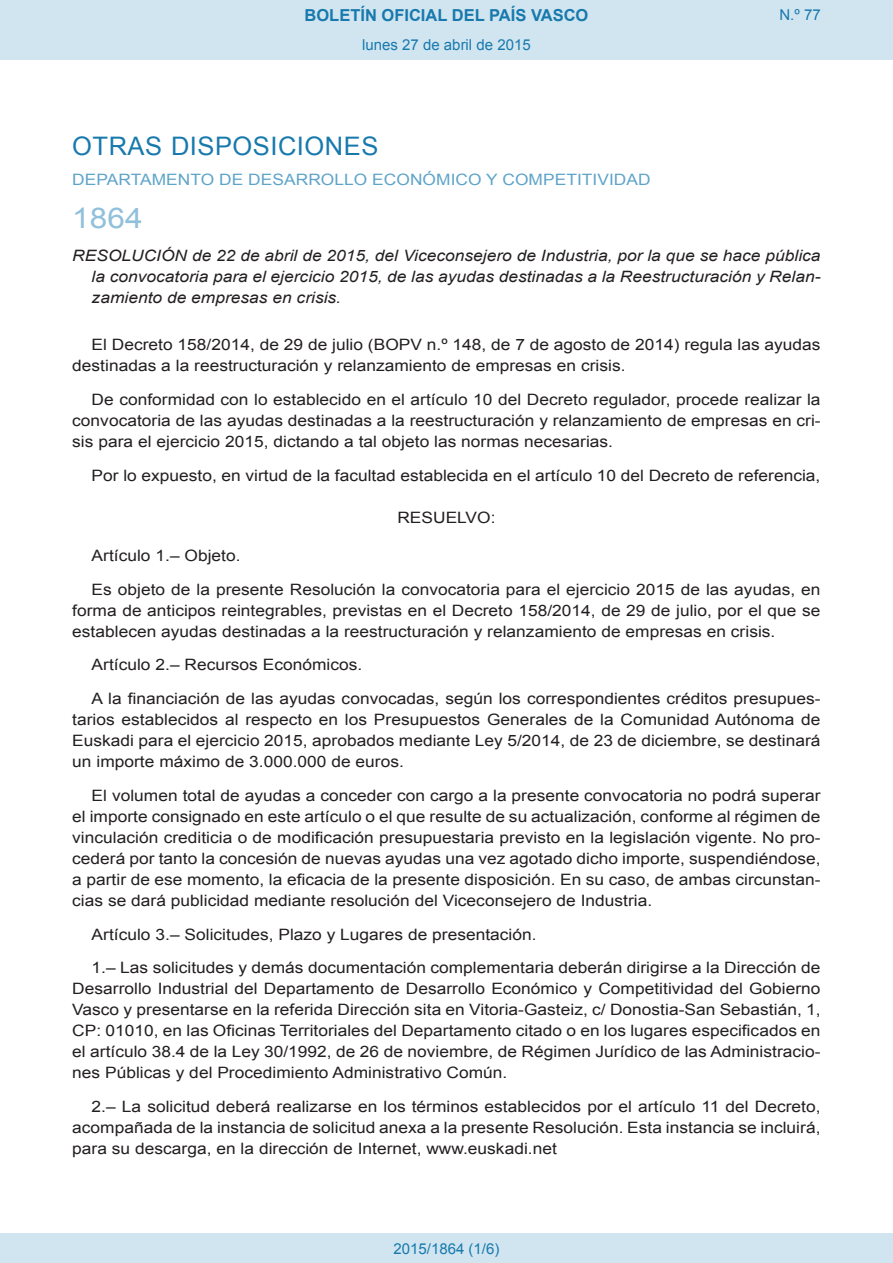
<style>
.page{position:relative;width:893px;height:1263px;background:#fff}
.page>*{position:absolute;margin:0;border:0;box-sizing:border-box;transform-origin:0 0}
.BOPVOrden{font:28.5px "Arial";color:#90c0db;scale:1.11 1}
.BOPVSeccion{font:25.5px "Arial";letter-spacing:.02em;color:#1879ad}
.t1{font:700 16.5px "Arial";color:#1879ad}
.BOPVDetalle{font:15.6px/21px "Arial";color:#231f20;text-align:justify;scale:1.11 1}
.BOPVTitulo{font:italic 15.6px/21px "Arial";color:#231f20;text-align:justify;scale:1.11 1}
.BOPVOrganismo{font:15.6px "Arial";letter-spacing:.005em;color:#5ea4ca;scale:1.11 1}
.BOPVClave{font:15.6px "Arial";color:#231f20;scale:1.11 1}
.Paginacion_Centro{font:15px "Arial";color:#1879ad}
</style>
<div class="page">
<div style="left:0;top:0;width:893px;height:60px;background:#d0e5f0"></div>
<div style="left:0;top:1233px;width:893px;height:30px;background:#d0e5f0"></div>
<p class="t1" style="left:305px;top:4px;width:285px">BOLETÍN OFICIAL DEL PAÍS VASCO</p>
<p class="Paginacion_Centro" style="left:362px;top:35px;width:170px">lunes 27 de abril de 2015</p>
<p class="Paginacion_Centro" style="left:779px;top:5px;width:43px">N.º 77</p>
<p class="BOPVSeccion" style="left:72px;top:129px;width:308px">OTRAS DISPOSICIONES</p>
<p class="BOPVOrganismo" style="left:72px;top:169px;width:523px">DEPARTAMENTO DE DESARROLLO ECONÓMICO Y COMPETITIVIDAD</p>
<p class="BOPVOrden" style="left:72px;top:199px;width:65px">1864</p>
<p class="BOPVTitulo" style="left:92px;top:246px;width:658px;text-indent:-19px">RESOLUCIÓN de 22 de abril de 2015, del Viceconsejero de Industria, por la que se hace pública la convocatoria para el ejercicio 2015, de las ayudas destinadas a la Reestructuración y Relan&shy;zamiento de empresas en crisis.</p>
<p class="BOPVDetalle" style="left:72px;top:334px;width:676px;text-indent:19px">El Decreto 158/2014, de 29 de julio (BOPV n.º 148, de 7 de agosto de 2014) regula las ayudas destinadas a la reestructuración y relanzamiento de empresas en crisis.</p>
<p class="BOPVDetalle" style="left:72px;top:389px;width:676px;text-indent:19px">De conformidad con lo establecido en el artículo 10 del Decreto regulador, procede realizar la convocatoria de las ayudas destinadas a la reestructuración y relanzamiento de empresas en cri&shy;sis para el ejercicio 2015, dictando a tal objeto las normas necesarias.</p>
<p class="BOPVDetalle" style="left:92px;top:465px;width:658px">Por lo expuesto, en virtud de la facultad establecida en el artículo 10 del Decreto de referencia,</p>
<p class="BOPVClave" style="left:397px;top:507px;width:90px">RESUELVO:</p>
<p class="BOPVDetalle" style="left:92px;top:545px;width:136px">Artículo 1.– Objeto.</p>
<p class="BOPVDetalle" style="left:72px;top:579px;width:676px;text-indent:19px">Es objeto de la presente Resolución la convocatoria para el ejercicio 2015 de las ayudas, en forma de anticipos reintegrables, previstas en el Decreto 158/2014, de 29 de julio, por el que se establecen ayudas destinadas a la reestructuración y relanzamiento de empresas en crisis.</p>
<p class="BOPVDetalle" style="left:92px;top:654px;width:245px">Artículo 2.– Recursos Económicos.</p>
<p class="BOPVDetalle" style="left:72px;top:688px;width:676px;text-indent:19px">A la financiación de las ayudas convocadas, según los correspondientes créditos presupues&shy;tarios establecidos al respecto en los Presupuestos Generales de la Comunidad Autónoma de Euskadi para el ejercicio 2015, aprobados mediante Ley 5/2014, de 23 de diciembre, se destinará un importe máximo de 3.000.000 de euros.</p>
<p class="BOPVDetalle" style="left:72px;top:785px;width:676px;text-indent:19px">El volumen total de ayudas a conceder con cargo a la presente convocatoria no podrá superar el importe consignado en este artículo o el que resulte de su actualización, conforme al régimen de vinculación crediticia o de modificación presupuestaria previsto en la legislación vigente. No pro&shy;cederá por tanto la concesión de nuevas ayudas una vez agotado dicho importe, suspendiéndose, a partir de ese momento, la eficacia de la presente disposición. En su caso, de ambas circunstan&shy;cias se dará publicidad mediante resolución del Viceconsejero de Industria.</p>
<p class="BOPVDetalle" style="left:92px;top:924px;width:402px">Artículo 3.– Solicitudes, Plazo y Lugares de presentación.</p>
<p class="BOPVDetalle" style="left:72px;top:957px;width:676px;text-indent:19px">1.– Las solicitudes y demás documentación complementaria deberán dirigirse a la Dirección de Desarrollo Industrial del Departamento de Desarrollo Económico y Competitividad del Gobierno Vasco y presentarse en la referida Dirección sita en Vitoria-Gasteiz, c/ Donostia-San Sebastián, 1, CP: 01010, en las Oficinas Territoriales del Departamento citado o en los lugares especificados en el artículo 38.4 de la Ley 30/1992, de 26 de noviembre, de Régimen Jurídico de las Administracio&shy;nes Públicas y del Procedimiento Administrativo Común.</p>
<p class="BOPVDetalle" style="left:72px;top:1096px;width:676px;text-indent:19px">2.– La solicitud deberá realizarse en los términos establecidos por el artículo 11 del Decreto, acompañada de la instancia de solicitud anexa a la presente Resolución. Esta instancia se incluirá, para su descarga, en la dirección de Internet, www.euskadi.net</p>
<p class="Paginacion_Centro" style="left:393px;top:1238px;width:107px">2015/1864 (1/6)</p>
</div>
